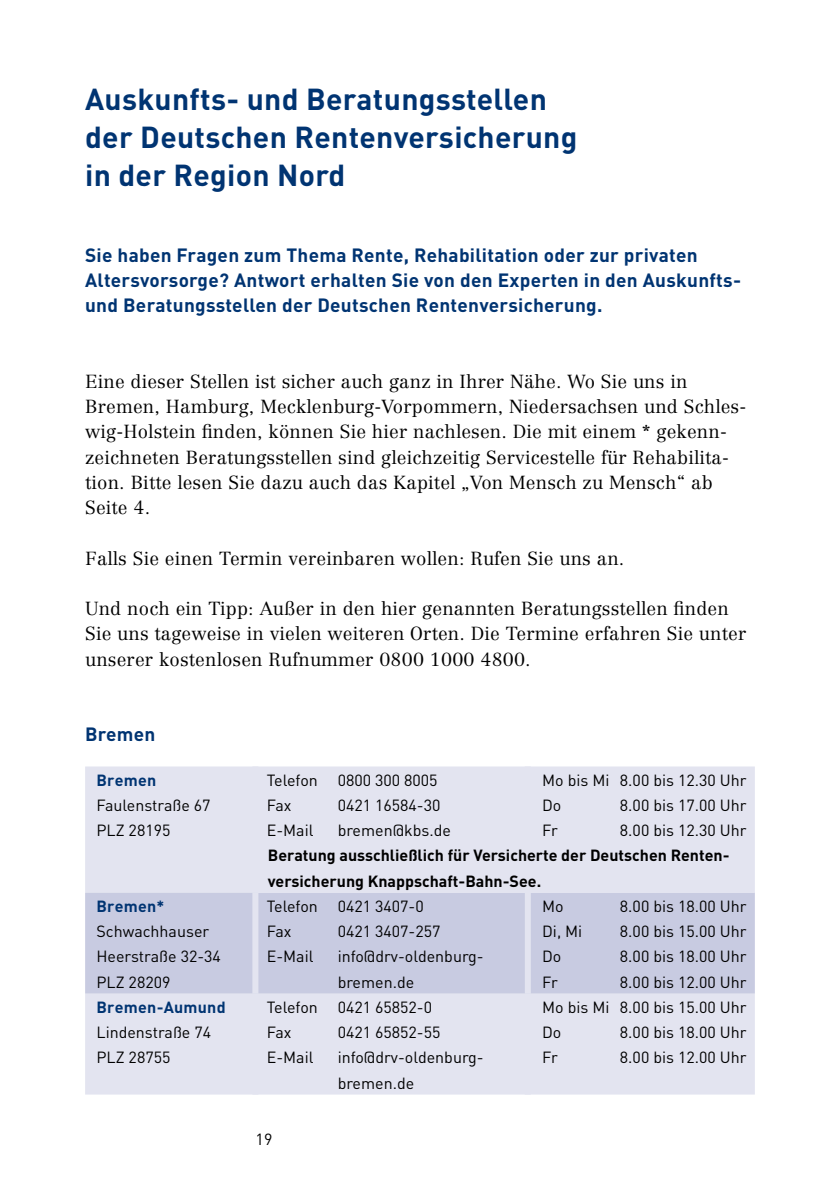
<style>
.page{position:relative;width:840px;height:1191px;background:#fff}
.page>*{position:absolute;margin:0;border:0;box-sizing:border-box;transform-origin:0 0}
.t1{font:700 30px/37.8px "DIN";letter-spacing:.01em;color:#003472}
.t2{font:700 19px/25.2px "DIN";letter-spacing:.015em;color:#003472}
.t3{font:300 18.6px/25.2px "Centennial";letter-spacing:.01em;color:#000}
.t4{font:16px/25.2px "DIN";color:#000}
.t5{font:700 16px/25.2px "DIN";color:#000}
.t6{font:700 16px "DIN";letter-spacing:.015em;color:#003472}
</style>
<div class="page">
<div style="left:85px;top:766px;width:669px;height:328px;background:#e3e4f0"></div>
<div style="left:85px;top:892px;width:669px;height:101px;background:#c8cbe1"></div>
<div style="left:252px;top:766px;width:6px;height:126px;background:#e3e4f0"></div>
<div style="left:524px;top:766px;width:6px;height:126px;background:#e3e4f0"></div>
<div style="left:252px;top:892px;width:6px;height:101px;background:#e3e4f0"></div>
<div style="left:524px;top:892px;width:6px;height:101px;background:#e3e4f0"></div>
<div style="left:252px;top:993px;width:6px;height:101px;background:#e3e4f0"></div>
<div style="left:524px;top:993px;width:6px;height:101px;background:#e3e4f0"></div>
<div style="left:259px;top:842px;width:494px;height:50px;background:#e3e4f0"></div>
<h2 class="t1" style="left:85px;top:79px;width:493px">Auskunfts- und Beratungsstellen der Deutschen Rentenversicherung in der Region Nord</h2>
<p class="t2" style="left:85px;top:241px;width:657px">Sie haben Fragen zum Thema Rente, Rehabilitation oder zur privaten<br>Altersvorsorge? Antwort erhalten Sie von den Experten in den Auskunfts&shy;und Beratungsstellen der Deutschen Rentenversicherung.</p>
<p class="t3" style="left:85px;top:369px;width:662px">Eine dieser Stellen ist sicher auch ganz in Ihrer Nähe. Wo Sie uns in Bremen, Hamburg, Mecklenburg-Vorpommern, Niedersachsen und Schles&shy;wig-Holstein finden, können Sie hier nachlesen. Die mit einem * gekenn&shy;zeichneten Beratungsstellen sind gleichzeitig Servicestelle für Rehabilita&shy;tion. Bitte lesen Sie dazu auch das Kapitel „Von Mensch zu Mensch“ ab Seite 4.</p>
<p class="t3" style="left:85px;top:545px;width:540px">Falls Sie einen Termin vereinbaren wollen: Rufen Sie uns an.</p>
<p class="t3" style="left:85px;top:596px;width:662px">Und noch ein Tipp: Außer in den hier genannten Beratungsstellen finden<br>Sie uns tageweise in vielen weiteren Orten. Die Termine erfahren Sie unter unserer kostenlosen Rufnummer 0800 1000 4800.</p>
<h3 class="t2" style="left:85px;top:721px;width:72px">Bremen</h3>
<p class="t6" style="left:96px;top:769px;width:61px">Bremen</p>
<p class="t4" style="left:96px;top:792px;width:116px">Faulenstraße 67</p>
<p class="t4" style="left:96px;top:817px;width:75px">PLZ 28195</p>
<p class="t6" style="left:96px;top:895px;width:69px">Bremen*</p>
<p class="t4" style="left:96px;top:918px;width:114px">Schwachhauser</p>
<p class="t4" style="left:96px;top:943px;width:126px">Heerstraße 32-34</p>
<p class="t4" style="left:96px;top:969px;width:75px">PLZ 28209</p>
<p class="t6" style="left:96px;top:996px;width:131px">Bremen-Aumund</p>
<p class="t4" style="left:96px;top:1019px;width:116px">Lindenstraße 74</p>
<p class="t4" style="left:96px;top:1044px;width:75px">PLZ 28755</p>
<p class="t4" style="left:266px;top:767px;width:172px">Telefon 0800 300 8005</p>
<p class="t4" style="left:266px;top:792px;width:26px">Fax</p>
<p class="t4" style="left:337px;top:792px;width:104px">0421 16584-30</p>
<p class="t4" style="left:266px;top:817px;width:48px">E-Mail</p>
<p class="t4" style="left:337px;top:817px;width:115px">bremen@kbs.de</p>
<p class="t5" style="left:268px;top:842px;width:463px">Beratung ausschließlich für Versicherte der Deutschen Renten&shy;versicherung Knappschaft-Bahn-See.</p>
<p class="t4" style="left:542px;top:767px;width:206px">Mo bis Mi 8.00 bis 12.30 Uhr</p>
<p class="t4" style="left:542px;top:792px;width:21px">Do</p>
<p class="t4" style="left:619px;top:792px;width:128px">8.00 bis 17.00 Uhr</p>
<p class="t4" style="left:542px;top:817px;width:17px">Fr</p>
<p class="t4" style="left:619px;top:817px;width:128px">8.00 bis 12.30 Uhr</p>
<p class="t4" style="left:266px;top:893px;width:158px">Telefon 0421 3407-0</p>
<p class="t4" style="left:266px;top:918px;width:26px">Fax</p>
<p class="t4" style="left:337px;top:918px;width:104px">0421 3407-257</p>
<p class="t4" style="left:266px;top:943px;width:48px">E-Mail</p>
<p class="t4" style="left:337px;top:943px;width:147px">info@drv-oldenburg&shy;bremen.de</p>
<p class="t4" style="left:266px;top:994px;width:167px">Telefon 0421 65852-0</p>
<p class="t4" style="left:266px;top:1019px;width:26px">Fax</p>
<p class="t4" style="left:337px;top:1019px;width:104px">0421 65852-55</p>
<p class="t4" style="left:266px;top:1044px;width:48px">E-Mail</p>
<p class="t4" style="left:337px;top:1044px;width:147px">info@drv-oldenburg&shy;bremen.de</p>
<p class="t4" style="left:255px;top:1126px;width:18px">19</p>
<p class="t4" style="left:542px;top:893px;width:23px">Mo</p>
<p class="t4" style="left:619px;top:893px;width:128px">8.00 bis 18.00 Uhr</p>
<p class="t4" style="left:542px;top:918px;width:42px">Di, Mi</p>
<p class="t4" style="left:619px;top:918px;width:128px">8.00 bis 15.00 Uhr</p>
<p class="t4" style="left:542px;top:943px;width:21px">Do</p>
<p class="t4" style="left:619px;top:943px;width:128px">8.00 bis 18.00 Uhr</p>
<p class="t4" style="left:542px;top:969px;width:17px">Fr</p>
<p class="t4" style="left:619px;top:969px;width:128px">8.00 bis 12.00 Uhr</p>
<p class="t4" style="left:542px;top:994px;width:206px">Mo bis Mi 8.00 bis 15.00 Uhr</p>
<p class="t4" style="left:542px;top:1019px;width:21px">Do</p>
<p class="t4" style="left:619px;top:1019px;width:128px">8.00 bis 18.00 Uhr</p>
<p class="t4" style="left:542px;top:1044px;width:17px">Fr</p>
<p class="t4" style="left:619px;top:1044px;width:128px">8.00 bis 12.00 Uhr</p>
</div>
